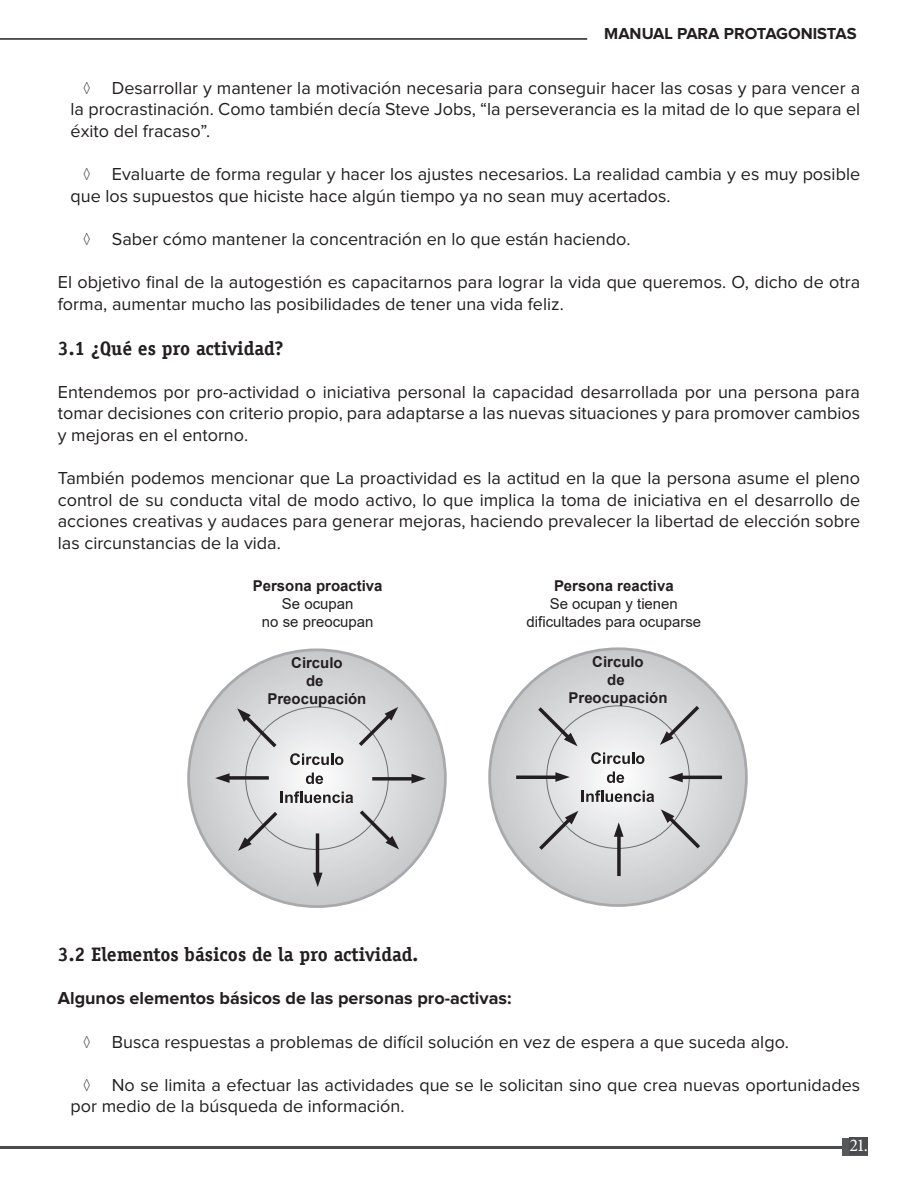
<style>
.page{position:relative;width:918px;height:1188px;background:#fff}
.page>*{position:absolute;margin:0;border:0;box-sizing:border-box;transform-origin:0 0}
.t1{font:700 19.5px "Officina Serif LT";color:#231f20}
.t2{font:18px/21.6px "Proxima Nova";color:#231f20;text-align:justify}
.t3{font:700 18px "Proxima Nova";color:#231f20}
.t4{font:18px "Minion Pro";color:#fff}
.t5{font:700 16.5px "Proxima Nova";color:#231f20}
.t6{font:700 15px/18px "Arial";color:#231f20;text-align:center}
.t7{font:15px/18px "Arial";color:#231f20;text-align:center}
</style>
<div class="page">
<hr style="left:0;top:38px;width:587px;height:2px;background:#231f20">
<hr style="left:0;top:1146px;width:844px;height:3px;background:#4b4c4d">
<div style="left:843px;top:1138px;width:25px;height:17px;background:#57585a"></div>
<div style="left:849px;top:1138px;width:19px;height:17px;background:#4b4c4d"></div>
<svg style="left:189px;top:650px;width:256px;height:257px;background:#d5d6d8"></svg>
<svg style="left:313px;top:833px;width:10px;height:54px"></svg>
<svg style="left:360px;top:810px;width:39px;height:39px;background:#bfbfc1"></svg>
<svg style="left:238px;top:812px;width:39px;height:39px;background:#bfbfc1"></svg>
<svg style="left:372px;top:774px;width:54px;height:9px"></svg>
<svg style="left:215px;top:773px;width:54px;height:10px"></svg>
<svg style="left:237px;top:708px;width:40px;height:39px;background:#bfbfc1"></svg>
<svg style="left:359px;top:707px;width:39px;height:39px;background:#bebfc1"></svg>
<svg style="left:490px;top:649px;width:256px;height:257px;background:#d5d6d8"></svg>
<svg style="left:591px;top:752px;width:53px;height:12px"></svg>
<svg style="left:607px;top:771px;width:17px;height:12px"></svg>
<svg style="left:582px;top:790px;width:72px;height:12px"></svg>
<svg style="left:614px;top:822px;width:10px;height:54px"></svg>
<svg style="left:661px;top:809px;width:39px;height:39px;background:#bebfc1"></svg>
<svg style="left:539px;top:811px;width:39px;height:39px;background:#bebfc0"></svg>
<svg style="left:668px;top:773px;width:54px;height:9px"></svg>
<svg style="left:516px;top:772px;width:54px;height:10px"></svg>
<svg style="left:538px;top:707px;width:40px;height:39px;background:#bfbfc1"></svg>
<svg style="left:660px;top:706px;width:39px;height:39px;background:#bebfc0"></svg>
<svg style="left:290px;top:753px;width:53px;height:12px"></svg>
<svg style="left:306px;top:773px;width:17px;height:11px"></svg>
<svg style="left:281px;top:791px;width:72px;height:12px"></svg>
<p class="t5" style="left:604px;top:26px;width:254px">MANUAL PARA PROTAGONISTAS</p>
<p class="t2" style="left:71px;top:78px;width:791px;text-indent:13px">◊ Desarrollar y mantener la motivación necesaria para conseguir hacer las cosas y para vencer a la procrastinación. Como también decía Steve Jobs, “la perseverancia es la mitad de lo que separa el éxito del fracaso”.</p>
<p class="t2" style="left:71px;top:164px;width:791px;text-indent:13px">◊ Evaluarte de forma regular y hacer los ajustes necesarios. La realidad cambia y es muy posible que los supuestos que hiciste hace algún tiempo ya no sean muy acertados.</p>
<p class="t2" style="left:83px;top:229px;width:549px">◊ Saber cómo mantener la concentración en lo que están haciendo.</p>
<p class="t2" style="left:58px;top:272px;width:804px">El objetivo final de la autogestión es capacitarnos para lograr la vida que queremos. O, dicho de otra forma, aumentar mucho las posibilidades de tener una vida feliz.</p>
<p class="t1" style="left:58px;top:336px;width:227px">3.1 ¿Qué es pro actividad?</p>
<p class="t2" style="left:58px;top:382px;width:804px">Entendemos por pro-actividad o iniciativa personal la capacidad desarrollada por una persona para tomar decisiones con criterio propio, para adaptarse a las nuevas situaciones y para promover cambios y mejoras en el entorno.</p>
<p class="t2" style="left:58px;top:468px;width:804px">También podemos mencionar que La proactividad es la actitud en la que la persona asume el pleno control de su conducta vital de modo activo, lo que implica la toma de iniciativa en el desarrollo de acciones creativas y audaces para generar mejoras, haciendo prevalecer la libertad de elección sobre las circunstancias de la vida.</p>
<p class="t6" style="left:253px;top:577px;width:131px">Persona proactiva</p>
<p class="t7" style="left:262px;top:595px;width:113px">Se ocupan<br>no se preocupan</p>
<p class="t6" style="left:268px;top:654px;width:100px">Circulo<br>de<br>Preocupación</p>
<p class="t6" style="left:554px;top:577px;width:121px">Persona reactiva</p>
<p class="t7" style="left:527px;top:595px;width:176px">Se ocupan y tienen dificultades para ocuparse</p>
<p class="t6" style="left:569px;top:653px;width:100px">Circulo<br>de<br>Preocupación</p>
<p class="t1" style="left:58px;top:942px;width:362px">3.2 Elementos básicos de la pro actividad.</p>
<p class="t3" style="left:58px;top:990px;width:455px">Algunos elementos básicos de las personas pro-activas:</p>
<p class="t2" style="left:83px;top:1032px;width:707px">◊ Busca respuestas a problemas de difícil solución en vez de espera a que suceda algo.</p>
<p class="t2" style="left:71px;top:1075px;width:791px;text-indent:13px">◊ No se limita a efectuar las actividades que se le solicitan sino que crea nuevas oportunidades por medio de la búsqueda de información.</p>
<p class="t4" style="left:849px;top:1133px;width:20px">21.</p>
</div>
